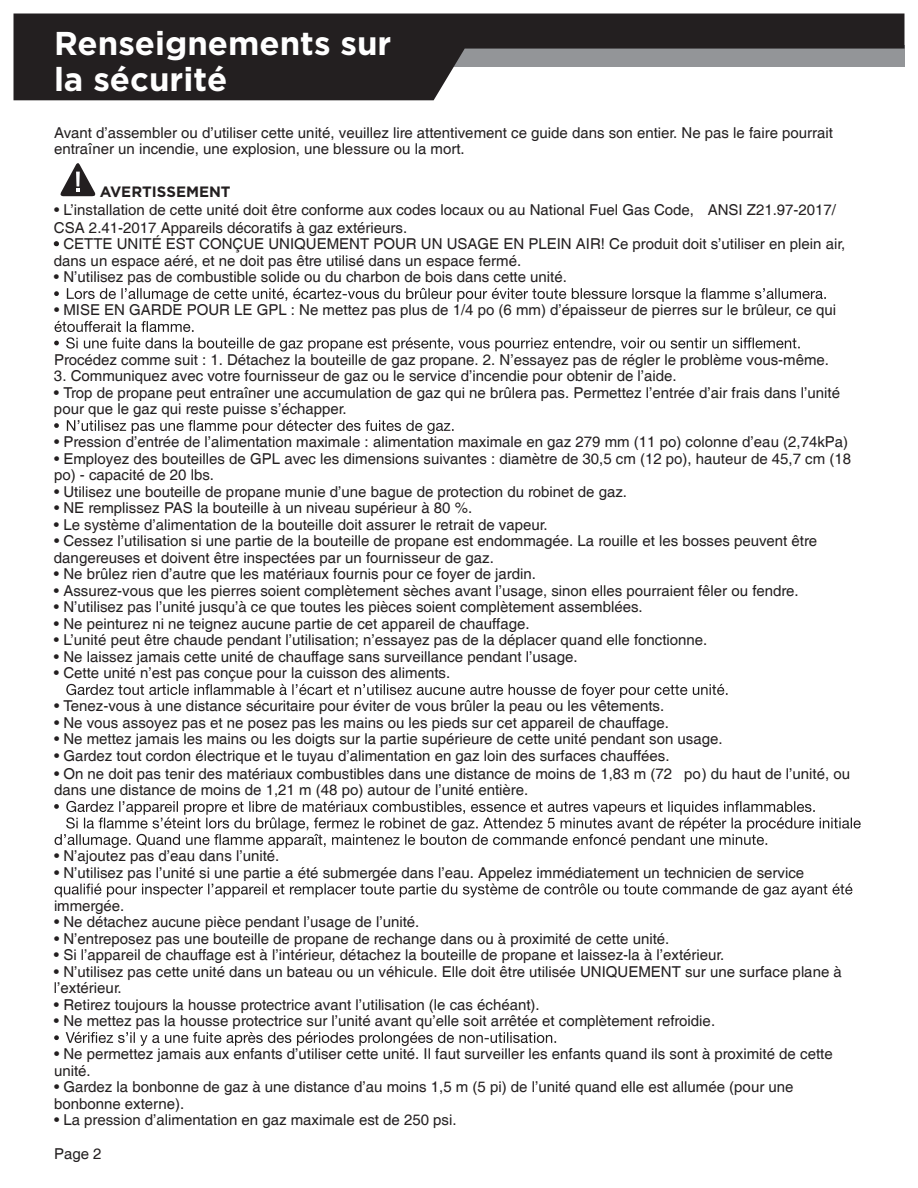
<style>
.page{position:relative;width:918px;height:1188px;background:#fff}
.page>*{position:absolute;margin:0;border:0;box-sizing:border-box;transform-origin:0 0}
.t1{font:700 33px/36px "Gotham";color:#fff}
.t2{font:15px/16.5px "Helvetica";color:#231f20}
.t3{font:700 15px "Gotham";color:#231f20}
</style>
<div class="page">
<svg style="left:14px;top:14px;width:890px;height:86px;fill:#231f20"></svg>
<svg style="left:67px;top:288px;width:759px;height:14px"></svg>
<svg style="left:67px;top:420px;width:387px;height:14px"></svg>
<svg style="left:66px;top:684px;width:662px;height:14px"></svg>
<svg style="left:55px;top:883px;width:798px;height:15px"></svg>
<svg style="left:66px;top:1032px;width:490px;height:14px"></svg>
<svg style="left:60px;top:163px;width:35px;height:33px"></svg>
<svg style="left:54px;top:242px;width:5px;height:4px"></svg>
<svg style="left:54px;top:291px;width:5px;height:5px"></svg>
<svg style="left:54px;top:321px;width:746px;height:31px"></svg>
<svg style="left:54px;top:423px;width:5px;height:5px"></svg>
<svg style="left:54px;top:801px;width:807px;height:47px"></svg>
<svg style="left:54px;top:1035px;width:5px;height:5px"></svg>
<h1 class="t1" style="left:54px;top:25px;width:339px">Renseignements sur la sécurité</h1>
<p class="t2" style="left:54px;top:125px;width:781px">Avant d’assembler ou d’utiliser cette unité, veuillez lire attentivement ce guide dans son entier. Ne pas le faire pourrait entraîner un incendie, une explosion, une blessure ou la mort.</p>
<p class="t3" style="left:100px;top:182px;width:133px">AVERTISSEMENT</p>
<p class="t2" style="left:54px;top:201px;width:784px;line-height:18px">• L’installation de cette unité doit être conforme aux codes locaux ou au National Fuel Gas Code, ANSI Z21.97-2017/<br>CSA 2.41-2017 Appareils décoratifs à gaz extérieurs.</p>
<p class="t2" style="left:54px;top:236px;width:793px">• CETTE UNITÉ EST CONÇUE UNIQUEMENT POUR UN USAGE EN PLEIN AIR! Ce produit doit s’utiliser en plein air, dans un espace aéré, et ne doit pas être utilisé dans un espace fermé.</p>
<p class="t2" style="left:54px;top:269px;width:514px">• N’utilisez pas de combustible solide ou du charbon de bois dans cette unité.</p>
<p class="t2" style="left:54px;top:302px;width:784px">• MISE EN GARDE POUR LE GPL : Ne mettez pas plus de 1/4 po (6 mm) d’épaisseur de pierres sur le brûleur, ce qui</p>
<p class="t2" style="left:54px;top:352px;width:777px">Procédez comme suit : 1. Détachez la bouteille de gaz propane. 2. N’essayez pas de régler le problème vous-même.</p>
<p class="t2" style="left:54px;top:368px;width:624px">3. Communiquez avec votre fournisseur de gaz ou le service d’incendie pour obtenir de l’aide.</p>
<p class="t2" style="left:54px;top:385px;width:788px">• Trop de propane peut entraîner une accumulation de gaz qui ne brûlera pas. Permettez l’entrée d’air frais dans l’unité pour que le gaz qui reste puisse s’échapper.</p>
<p class="t2" style="left:54px;top:434px;width:796px">• Pression d’entrée de l’alimentation maximale : alimentation maximale en gaz 279 mm (11 po) colonne d’eau (2,74kPa)</p>
<p class="t2" style="left:54px;top:451px;width:799px">• Employez des bouteilles de GPL avec les dimensions suivantes : diamètre de 30,5 cm (12 po), hauteur de 45,7 cm (18 po) - capacité de 20 lbs.</p>
<p class="t2" style="left:54px;top:484px;width:575px">• Utilisez une bouteille de propane munie d’une bague de protection du robinet de gaz.</p>
<p class="t2" style="left:54px;top:500px;width:420px">• NE remplissez PAS la bouteille à un niveau supérieur à 80 %.</p>
<p class="t2" style="left:54px;top:517px;width:495px">• Le système d’alimentation de la bouteille doit assurer le retrait de vapeur.</p>
<p class="t2" style="left:54px;top:533px;width:765px">• Cessez l’utilisation si une partie de la bouteille de propane est endommagée. La rouille et les bosses peuvent être dangereuses et doivent être inspectées par un fournisseur de gaz.</p>
<p class="t2" style="left:54px;top:566px;width:483px">• Ne brûlez rien d’autre que les matériaux fournis pour ce foyer de jardin.</p>
<p class="t2" style="left:54px;top:583px;width:746px">• Assurez-vous que les pierres soient complètement sèches avant l’usage, sinon elles pourraient fêler ou fendre.</p>
<p class="t2" style="left:54px;top:599px;width:590px">• N’utilisez pas l’unité jusqu’à ce que toutes les pièces soient complètement assemblées.</p>
<p class="t2" style="left:54px;top:616px;width:477px">• Ne peinturez ni ne teignez aucune partie de cet appareil de chauffage.</p>
<p class="t2" style="left:54px;top:632px;width:655px">• L’unité peut être chaude pendant l’utilisation; n’essayez pas de la déplacer quand elle fonctionne.</p>
<p class="t2" style="left:54px;top:649px;width:525px">• Ne laissez jamais cette unité de chauffage sans surveillance pendant l’usage.</p>
<p class="t2" style="left:54px;top:665px;width:398px">• Cette unité n’est pas conçue pour la cuisson des aliments.</p>
<p class="t2" style="left:54px;top:698px;width:612px">• Tenez-vous à une distance sécuritaire pour éviter de vous brûler la peau ou les vêtements.</p>
<p class="t2" style="left:54px;top:715px;width:617px">• Ne vous assoyez pas et ne posez pas les mains ou les pieds sur cet appareil de chauffage.</p>
<p class="t2" style="left:54px;top:731px;width:670px">• Ne mettez jamais les mains ou les doigts sur la partie supérieure de cette unité pendant son usage.</p>
<p class="t2" style="left:54px;top:748px;width:617px">• Gardez tout cordon électrique et le tuyau d’alimentation en gaz loin des surfaces chauffées.</p>
<p class="t2" style="left:54px;top:766px;width:798px">• On ne doit pas tenir des matériaux combustibles dans une distance de moins de 1,83 m (72 po) du haut de l’unité, ou dans une distance de moins de 1,21 m (48 po) autour de l’unité entière.</p>
<p class="t2" style="left:54px;top:848px;width:227px">• N’ajoutez pas d’eau dans l’unité.</p>
<p class="t2" style="left:54px;top:865px;width:752px">• N’utilisez pas l’unité si une partie a été submergée dans l’eau. Appelez immédiatement un technicien de service</p>
<p class="t2" style="left:54px;top:898px;width:72px">immergée.</p>
<p class="t2" style="left:54px;top:914px;width:367px">• Ne détachez aucune pièce pendant l’usage de l’unité.</p>
<p class="t2" style="left:54px;top:931px;width:617px">• N’entreposez pas une bouteille de propane de rechange dans ou à proximité de cette unité.</p>
<p class="t2" style="left:54px;top:947px;width:672px">• Si l’appareil de chauffage est à l’intérieur, détachez la bouteille de propane et laissez-la à l’extérieur.</p>
<p class="t2" style="left:54px;top:964px;width:789px">• N’utilisez pas cette unité dans un bateau ou un véhicule. Elle doit être utilisée UNIQUEMENT sur une surface plane à l’extérieur.</p>
<p class="t2" style="left:54px;top:997px;width:487px">• Retirez toujours la housse protectrice avant l’utilisation (le cas échéant).</p>
<p class="t2" style="left:54px;top:1013px;width:663px">• Ne mettez pas la housse protectrice sur l’unité avant qu’elle soit arrêtée et complètement refroidie.</p>
<p class="t2" style="left:54px;top:1046px;width:780px">• Ne permettez jamais aux enfants d’utiliser cette unité. Il faut surveiller les enfants quand ils sont à proximité de cette unité.</p>
<p class="t2" style="left:54px;top:1079px;width:741px">• Gardez la bonbonne de gaz à une distance d’au moins 1,5 m (5 pi) de l’unité quand elle est allumée (pour une bonbonne externe).</p>
<p class="t2" style="left:54px;top:1112px;width:404px">• La pression d’alimentation en gaz maximale est de 250 psi.</p>
<p class="t2" style="left:54px;top:1146px;width:49px">Page 2</p>
</div>
